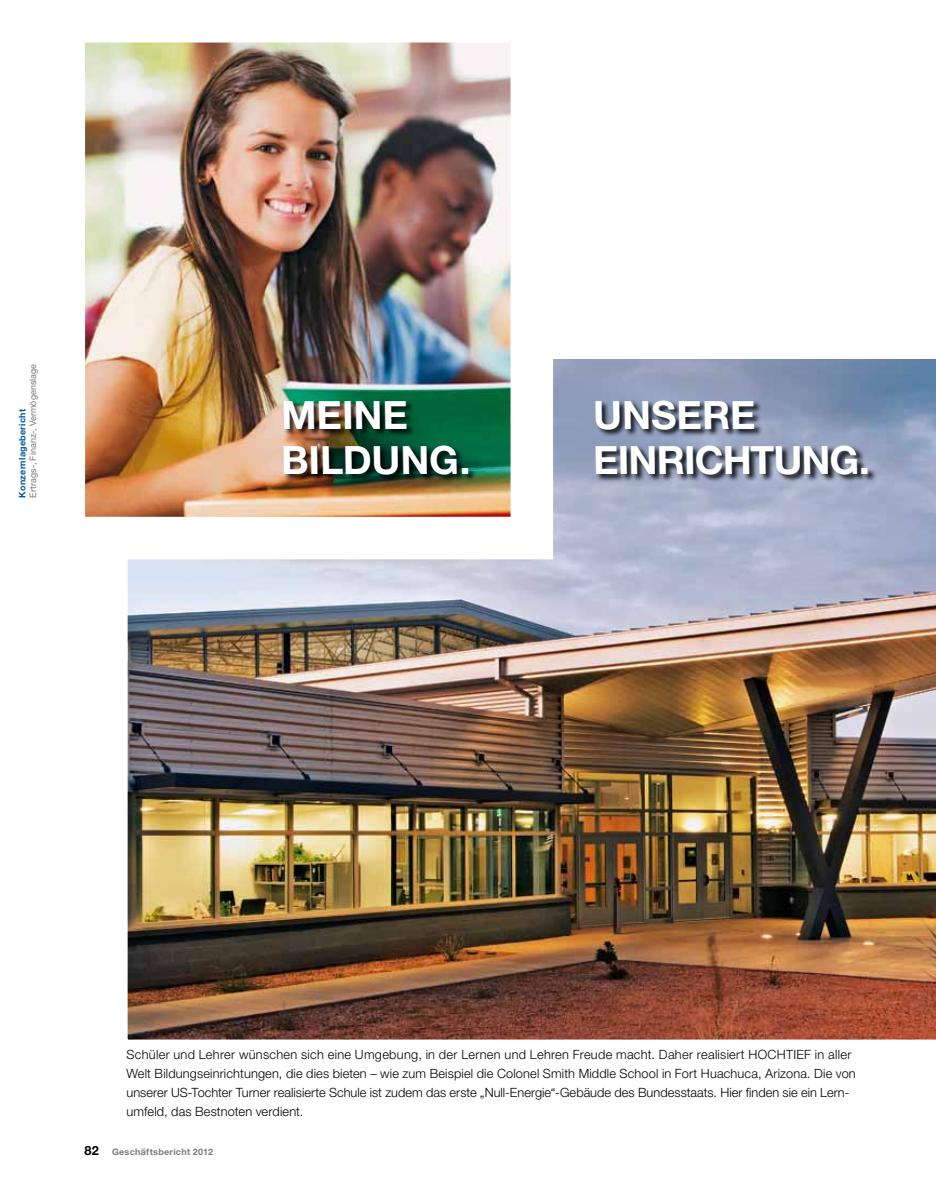
<style>
.page{position:relative;width:936px;height:1191px;background:#fff}
.page>*{position:absolute;margin:0;border:0;box-sizing:border-box;transform-origin:0 0}
.t1{font:700 39px/45px "Helvetica Neue LT Pro";color:#fff}
.t2{font:300 12.75px/19.2px "Helvetica Neue LT Pro";letter-spacing:.015em;color:#000}
.t3{font:9px "Helvetica Neue LT Pro";letter-spacing:.005em;color:#7b7c7e}
.t4{font:700 9px "Helvetica Neue LT Pro";letter-spacing:.035em;color:#7b7c7e}
.t5{font:700 9px "Helvetica Neue LT Pro";letter-spacing:.03em;color:#005aa1}
.s1{font-size:12.75px;color:#000}
</style>
<div class="page">
<img style="left:127px;top:359px;width:808px;height:681px">
<img style="left:85px;top:42px;width:489px;height:538px">
<div style="left:283px;top:400px;width:194px;height:82px;background:#000;opacity:.85"></div>
<div style="left:595px;top:400px;width:281px;height:83px;background:#000;opacity:.85"></div>
<p class="t3" style="left:27px;top:497px;width:135px;rotate:-90deg">Ertrags-, Finanz-, Vermögenslage</p>
<p class="t5" style="left:16px;top:497px;width:90px;rotate:-90deg">KONZERNLAGEBERICHT</p>
<h1 class="t1" style="left:281px;top:391px;width:191px">MEINE<br>BILDUNG .</h1>
<h1 class="t1" style="left:593px;top:391px;width:279px">UNSERE<br>EINRICHTUNG .</h1>
<p class="t2" style="left:126px;top:1044px;width:730px">Schüler und Lehrer wünschen sich eine Umgebung, in der Lernen und Lehren Freude macht. Daher realisiert HOCHTIEF in aller Welt Bildungseinrichtungen, die dies bieten – wie zum Beispiel die Colonel Smith Middle School in Fort Huachuca, Arizona. Die von unserer US-Tochter Turner realisierte Schule ist zudem das erste „Null-Energie“-Gebäude des Bundesstaats. Hier finden sie ein Lern&shy;umfeld, das Bestnoten verdient.</p>
<p class="t4" style="left:84px;top:1145px;width:130px"><span class="s1">82</span> GESCHÄFTSBERICHT 2012</p>
</div>
